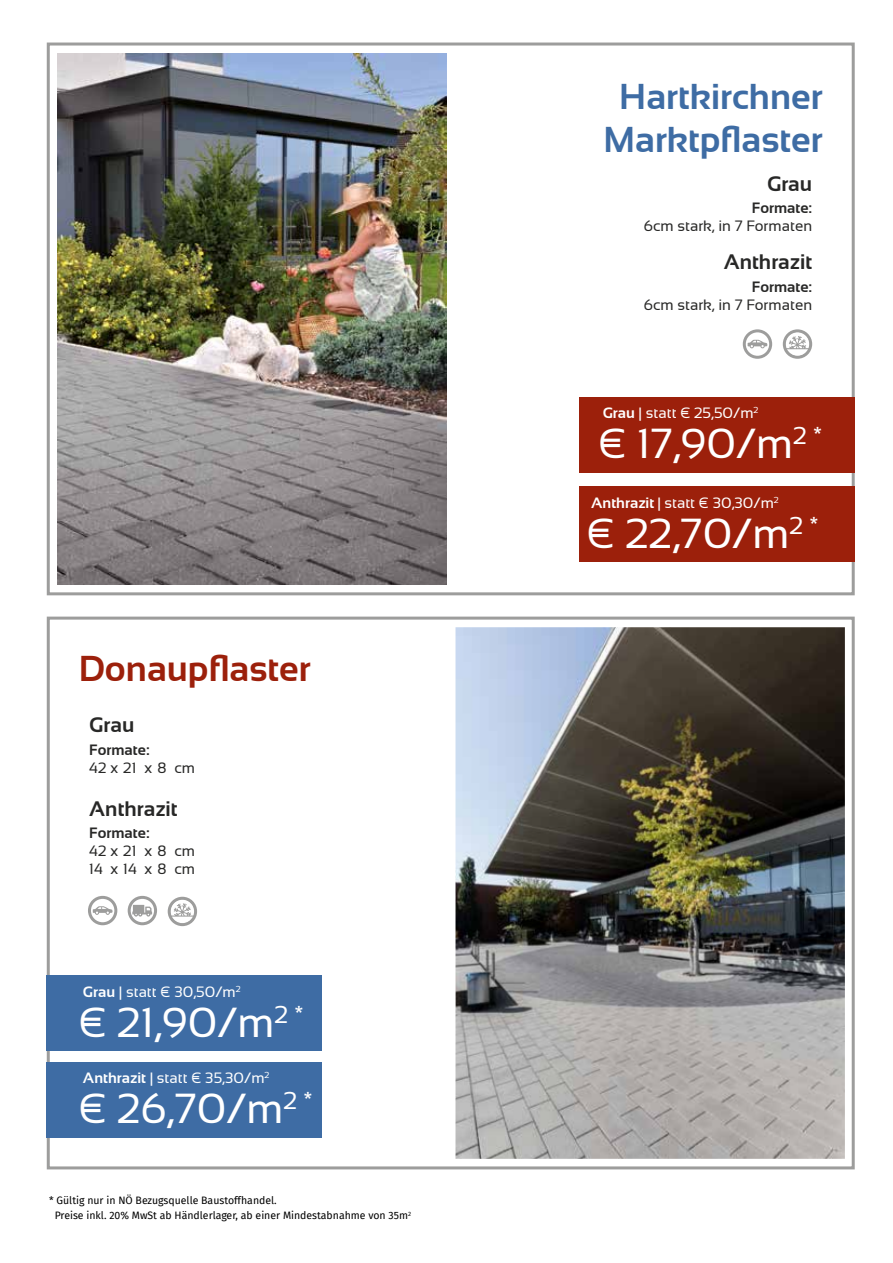
<style>
.page{position:relative;width:893px;height:1263px;background:#fff}
.page>*{position:absolute;margin:0;border:0;box-sizing:border-box;transform-origin:0 0}
.t1{font:42px/89.2px "Sansation";color:#fff}
.t2{font:700 36px/43.2px "Sansation";color:#3e6ca4;text-align:center}
.t3{font:700 36px "Sansation";color:#9c200b}
.t4{font:700 21px "Sansation";color:#282827}
.t5{font:15px "Sansation";color:#fff}
.t6{font:15px/18px "Sansation";color:#282827}
.t7{font:700 15px "Sansation";color:#282827}
.t8{font:10.5px/15px "Fira Sans";color:#000}
.s1{font-weight:700}
</style>
<div class="page">
<div style="left:47px;top:43px;width:808px;height:552px;border:3px solid #9d9d9c"></div>
<div style="left:47px;top:617px;width:808px;height:552px;border:3px solid #9d9d9c"></div>
<img style="left:455px;top:627px;width:390px;height:532px">
<img style="left:57px;top:53px;width:390px;height:532px">
<div style="left:579px;top:397px;width:276px;height:75px;background:#9c200b"></div>
<div style="left:579px;top:487px;width:276px;height:75px;background:#9c200b"></div>
<div style="left:47px;top:976px;width:275px;height:75px;background:#3e6ca4"></div>
<div style="left:47px;top:1062px;width:275px;height:75px;background:#3e6ca4"></div>
<div style="left:743px;top:329px;width:29px;height:30px;border:3px solid #9d9d9c;border-radius:50%"></div>
<svg style="left:748px;top:340px;width:19px;height:8px"></svg>
<div style="left:128px;top:896px;width:29px;height:29px;border:3px solid #9d9d9c;border-radius:50%"></div>
<svg style="left:132px;top:905px;width:20px;height:11px"></svg>
<div style="left:88px;top:896px;width:29px;height:29px;border:3px solid #9d9d9c;border-radius:50%"></div>
<svg style="left:93px;top:906px;width:20px;height:9px"></svg>
<div style="left:168px;top:897px;width:29px;height:29px;border:3px solid #9d9d9c;border-radius:50%"></div>
<svg style="left:169px;top:898px;width:27px;height:26px"></svg>
<div style="left:783px;top:329px;width:29px;height:30px;border:3px solid #9d9d9c;border-radius:50%"></div>
<svg style="left:784px;top:331px;width:27px;height:26px"></svg>
<h2 class="t3" style="left:79px;top:648px;width:234px">Donaupflaster</h2>
<h3 class="t4" style="left:89px;top:713px;width:47px">Grau</h3>
<h3 class="t7" style="left:89px;top:741px;width:62px">Formate:</h3>
<h3 class="t6" style="left:89px;top:758px;width:107px">42 x 21 x 8 cm</h3>
<h3 class="t4" style="left:89px;top:797px;width:90px">Anthrazit</h3>
<h3 class="t7" style="left:89px;top:824px;width:62px">Formate:</h3>
<h3 class="t6" style="left:89px;top:842px;width:107px">42 x 21 x 8 cm<br>14 x 14 x 8 cm</h3>
<h3 class="t5" style="left:83px;top:983px;width:159px"><span class="s1">Grau</span> | statt € 30,50/m<sup>2</sup></h3>
<h1 class="t1" style="left:79px;top:979px;width:236px;line-height:86.6px">€ 21,90/m<sup>2</sup> <sup>* </sup>€ 26,70/m<sup>2</sup> <sup>*</sup></h1>
<h3 class="t5" style="left:83px;top:1070px;width:188px"><span class="s1">Anthrazit</span> | statt € 35,30/m<sup>2</sup></h3>
<p class="t8" style="left:55px;top:1192px;width:358px;text-indent:-6px">* Gültig nur in NÖ Bezugsquelle Baustoffhandel.<br>Preise inkl. 20% MwSt ab Händlerlager, ab einer Mindestabnahme von 35m<sup>2</sup></p>
<h2 class="t2" style="left:603px;top:75px;width:221px">Hartkirchner<br>Marktpflaster</h2>
<h3 class="t4" style="left:767px;top:172px;width:47px">Grau</h3>
<h3 class="t7" style="left:752px;top:200px;width:62px">Formate:</h3>
<h3 class="t6" style="left:644px;top:217px;width:170px">6cm stark, in 7 Formaten</h3>
<h3 class="t4" style="left:724px;top:250px;width:90px">Anthrazit</h3>
<h3 class="t7" style="left:752px;top:278px;width:62px">Formate:</h3>
<h3 class="t6" style="left:644px;top:295px;width:170px">6cm stark, in 7 Formaten</h3>
<h3 class="t5" style="left:603px;top:405px;width:157px"><span class="s1">Grau</span> | statt € 25,50/m<sup>2</sup></h3>
<h1 class="t1" style="left:587px;top:399px;width:237px">€ 17,90/m<sup>2</sup> <sup>* </sup>€ 22,70/m<sup>2</sup> <sup>*</sup></h1>
<h3 class="t5" style="left:591px;top:494px;width:189px"><span class="s1">Anthrazit</span> | statt € 30,30/m<sup>2</sup></h3>
</div>
